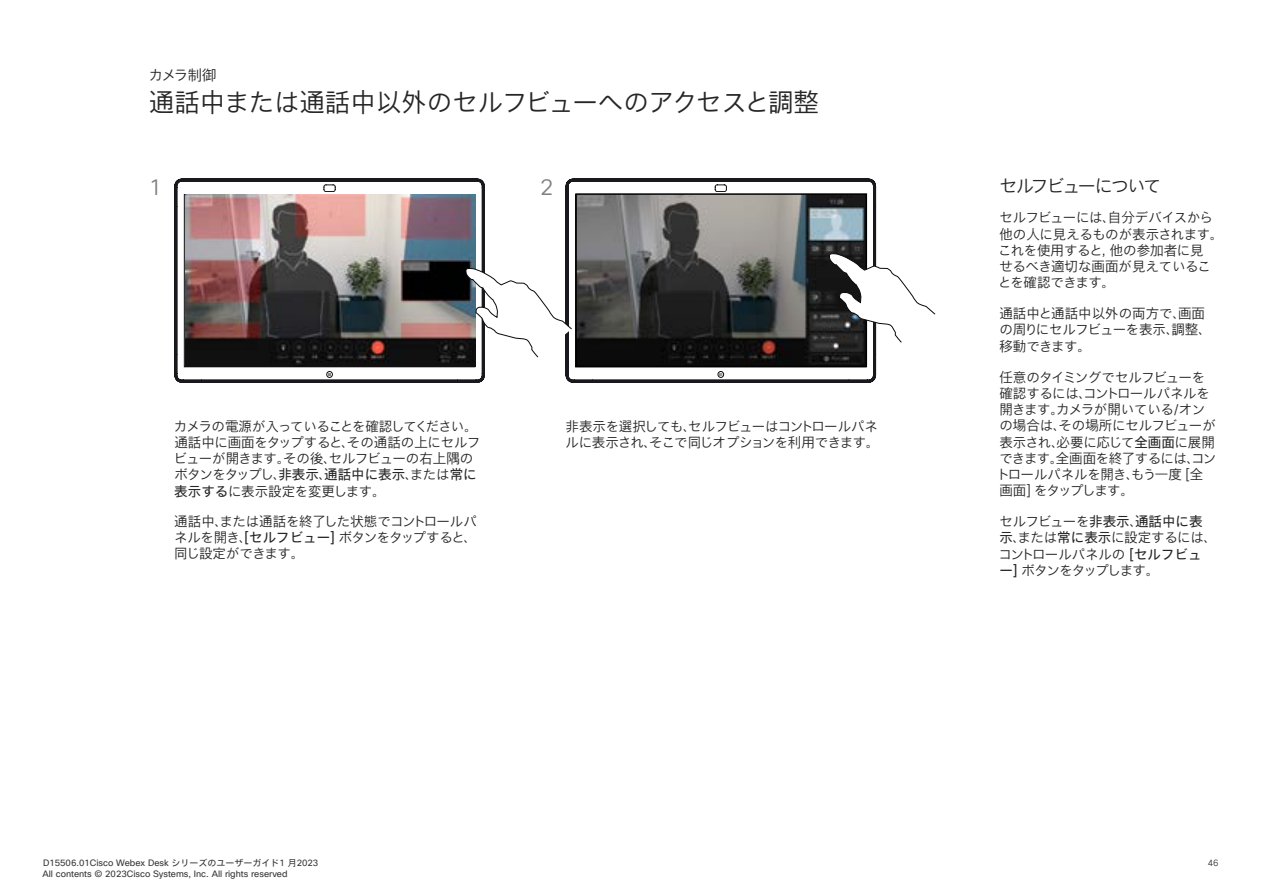
<style>
.page{position:relative;width:1263px;height:893px;background:#fff}
.page>*{position:absolute;margin:0;border:0;box-sizing:border-box;transform-origin:0 0}
.t1{font:25.5px "Cisco Sans JPN Light";letter-spacing:-.005em;color:#262626}
.t2{font:22.2px "Cisco Sans JPN Light";color:#808080}
.t3{font:18px "Cisco Sans JPN Light";letter-spacing:-.11em;color:#262626}
.t4{font:14.25px "Cisco Sans JPN Light";letter-spacing:-.065em;color:#262626}
.t5{font:13.5px/16.2px "Cisco Sans JPN Light";letter-spacing:-.025em;color:#262626}
.t6{font:13.5px/16.2px "Cisco Sans JPN Light";color:#262626}
.t7{font:9px/10.8px "Cisco Sans JPN";color:#333}
.t8{font:9px "Cisco Sans JPN Light";color:#333}
.s1{font-family:"Cisco Sans JPN"}
</style>
<div class="page">
<svg style="left:174px;top:178px;width:311px;height:205px"></svg>
<div style="left:326px;top:371px;width:7px;height:7px;border:1px solid #090a0b;border-radius:50%"></div>
<svg style="left:565px;top:178px;width:311px;height:205px"></svg>
<div style="left:717px;top:371px;width:7px;height:7px;border:1px solid #090a0b;border-radius:50%"></div>
<img style="left:185px;top:194px;width:290px;height:172px">
<img style="left:578px;top:196px;width:286px;height:168px">
<div style="left:575px;top:193px;width:292px;height:174px;border:2px solid #000"></div>
<svg style="left:465px;top:233px;width:108px;height:125px"></svg>
<svg style="left:829px;top:218px;width:107px;height:125px"></svg>
<p class="t4" style="left:149px;top:66px;width:69px">カメラ制御</p>
<h1 class="t1" style="left:149px;top:86px;width:672px">通話中または通話中以外のセルフビューへのアクセスと調整</h1>
<h2 class="t2" style="left:149px;top:173px;width:15px">1</h2>
<h2 class="t2" style="left:540px;top:173px;width:15px">2</h2>
<p class="t5" style="left:174px;top:419px;width:309px">カメラの電源が入っていることを確認してください。通話中に画面をタップすると、その通話の上にセルフビューが開きます。その後、セルフビューの右上隅のボタンをタップし、<span class="s1">非表示</span>、<span class="s1">通話中に表示</span>、または<span class="s1">常に表示する</span>に表示設定を変更します。</p>
<p class="t5" style="left:174px;top:514px;width:304px;text-align:justify">通話中、または通話を終了した状態でコントロールパネルを開き、<span class="s1">[セルフビュー]</span> ボタンをタップすると、同じ設定ができます。</p>
<p class="t5" style="left:565px;top:419px;width:315px">非表示を選択しても、セルフビューはコントロールパネルに表示され、そこで同じオプションを利用できます。</p>
<h3 class="t3" style="left:999px;top:174px;width:164px">セルフビューについて</h3>
<p class="t5" style="left:998px;top:210px;width:227px">セルフビューには、自分デバイスから他の人に見えるものが表示されます。これを使用すると, 他の参加者に見<br>せるべき適切な画面が見えていることを確認できます。</p>
<p class="t6" style="left:999px;top:306px;width:213px">通話中と通話中以外の両方で、画面の周りにセルフビューを表示、調整、移動できます。</p>
<p class="t5" style="left:997px;top:370px;width:221px">任意のタイミングでセルフビューを確認するには、コントロールパネルを開きます。カメラが開いている/オンの場合は、その場所にセルフビューが表示され、必要に応じて<span class="s1">全画面</span>に展開できます。全画面を終了するには、コントロールパネルを開き、もう一度 [全画面] をタップします。</p>
<p class="t5" style="left:998px;top:514px;width:220px">セルフビューを<span class="s1">非表示</span>、<span class="s1">通話中に表示</span>、または<span class="s1">常に表示</span>に設定するには、コントロールパネルの <span class="s1">[セルフビュー]</span> ボタンをタップします。</p>
<p class="t7" style="left:42px;top:857px;width:277px">D15506.01Cisco Webex Desk シリーズのユーザーガイド1 月2023<br>All contents © 2023Cisco Systems, Inc. All rights reserved</p>
<p class="t8" style="left:1208px;top:857px;width:12px">46</p>
</div>
